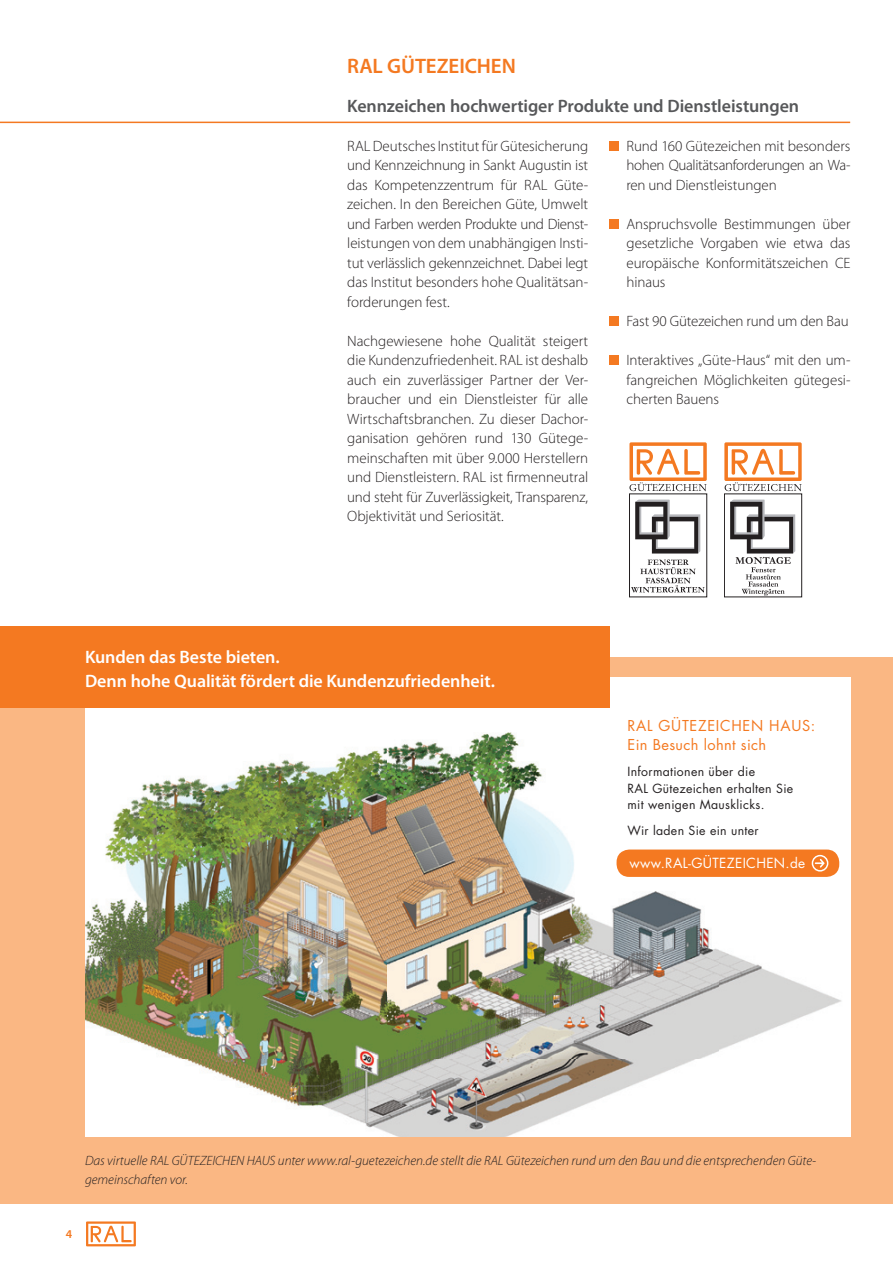
<style>
.page{position:relative;width:893px;height:1263px;background:#fff}
.page>*{position:absolute;margin:0;border:0;box-sizing:border-box;transform-origin:0 0}
.t1{font:600 21px "Myriad Pro";color:#f47921}
.t2{font:600 18px/24px "Myriad Pro";letter-spacing:-.005em;color:#fff}
.t3{font:600 18px "Myriad Pro";letter-spacing:-.005em;color:#57585a}
.t4{font:300 15px/19.5px "Myriad Pro";letter-spacing:-.005em;color:#231f20;text-align:justify}
.t5{font:14.55px/19.8px "Futura";letter-spacing:.05em;color:#f47921}
.t6{font:italic 300 13.5px/19.5px "Myriad Pro";color:#231f20}
.t7{font:13.5px "Futura";letter-spacing:.025em;color:#fff}
.t8{font:12.3px/17px "Futura";letter-spacing:.025em;color:#231f20}
.t9{font:600 12px "Myriad Pro";color:#f47921}
</style>
<div class="page">
<hr style="left:0;top:122px;width:850px;height:1px;background:#f47921">
<svg style="left:86px;top:1221px;width:50px;height:25px"></svg>
<div style="left:0;top:658px;width:893px;height:546px;background:#fab783"></div>
<div style="left:85px;top:677px;width:765px;height:459px;background:#fff"></div>
<img style="left:85px;top:732px;width:757px;height:404px">
<svg style="left:617px;top:849px;width:222px;height:28px"></svg>
<div style="left:812px;top:855px;width:16px;height:16px;border:1px solid #fff;border-radius:50%"></div>
<div style="left:609px;top:141px;width:10px;height:10px;background:#f47921"></div>
<div style="left:609px;top:219px;width:10px;height:10px;background:#f47921"></div>
<div style="left:609px;top:317px;width:10px;height:9px;background:#f47921"></div>
<div style="left:609px;top:356px;width:10px;height:9px;background:#f47921"></div>
<div style="left:0;top:626px;width:609px;height:82px;background:#f47921"></div>
<div style="left:724px;top:493px;width:78px;height:104px;border:1px solid #231f20"></div>
<svg style="left:730px;top:500px;width:65px;height:96px"></svg>
<svg style="left:724px;top:442px;width:78px;height:49px"></svg>
<svg style="left:635px;top:500px;width:65px;height:53px"></svg>
<svg style="left:631px;top:559px;width:74px;height:33px"></svg>
<svg style="left:629px;top:442px;width:78px;height:49px"></svg>
<h1 class="t1" style="left:347px;top:52px;width:67px">RAL Gütezeichen</h1>
<p class="t3" style="left:347px;top:94px;width:453px">Kennzeichen hochwertiger Produkte und Dienstleistungen</p>
<p class="t4" style="left:347px;top:136px;width:242px">RAL Deutsches Institut für Gütesicherung und Kennzeichnung in Sankt Augustin ist das Kompetenzzentrum für RAL Güte&shy;zeichen. In den Bereichen Güte, Umwelt und Farben werden Produkte und Dienst&shy;leistungen von dem unabhängigen Insti&shy;tut verlässlich gekennzeichnet. Dabei legt das Institut besonders hohe Qualitätsan&shy;forderungen fest.</p>
<p class="t4" style="left:347px;top:331px;width:242px">Nachgewiesene hohe Qualität steigert die Kundenzufriedenheit. RAL ist deshalb auch ein zuverlässiger Partner der Ver&shy;braucher und ein Dienstleister für alle Wirtschaftsbranchen. Zu dieser Dachor&shy;ganisation gehören rund 130 Gütege&shy;meinschaften mit über 9.000 Herstellern und Dienstleistern. RAL ist firmenneutral und steht für Zuverlässigkeit, Transparenz, Objektivität und Seriosität.</p>
<p class="t4" style="left:626px;top:136px;width:225px">Rund 160 Gütezeichen mit besonders hohen Qualitätsanforderungen an Wa&shy;ren und Dienstleistungen</p>
<p class="t4" style="left:626px;top:214px;width:225px">Anspruchsvolle Bestimmungen über gesetzliche Vorgaben wie etwa das europäische Konformitätszeichen CE hinaus</p>
<p class="t4" style="left:626px;top:311px;width:224px">Fast 90 Gütezeichen rund um den Bau</p>
<p class="t4" style="left:626px;top:350px;width:225px">Interaktives „Güte-Haus“ mit den um&shy;fangreichen Möglichkeiten gütegesi&shy;cherten Bauens</p>
<p class="t2" style="left:85px;top:644px;width:411px">Kunden das Beste bieten.<br>Denn hohe Qualität fördert die Kundenzufriedenheit.</p>
<p class="t5" style="left:627px;top:715px;width:189px">RAL GÜTEZEICHEN HAUS:<br>Ein Besuch lohnt sich</p>
<p class="t8" style="left:627px;top:763px;width:167px">Informationen über die<br>RAL Gütezeichen erhalten Sie mit wenigen Mausklicks.</p>
<p class="t8" style="left:627px;top:822px;width:133px">Wir laden Sie ein unter</p>
<p class="t7" style="left:630px;top:854px;width:177px">www.RAL-GÜTEZEICHEN.de</p>
<p class="t6" style="left:85px;top:1150px;width:732px">Das virtuelle RAL GÜTEZEICHEN HAUS unter www.ral-guetezeichen.de stellt die RAL Gütezeichen rund um den Bau und die entsprechenden Güte&shy;gemeinschaften vor.</p>
<p class="t9" style="left:66px;top:1227px;width:8px">4</p>
</div>
